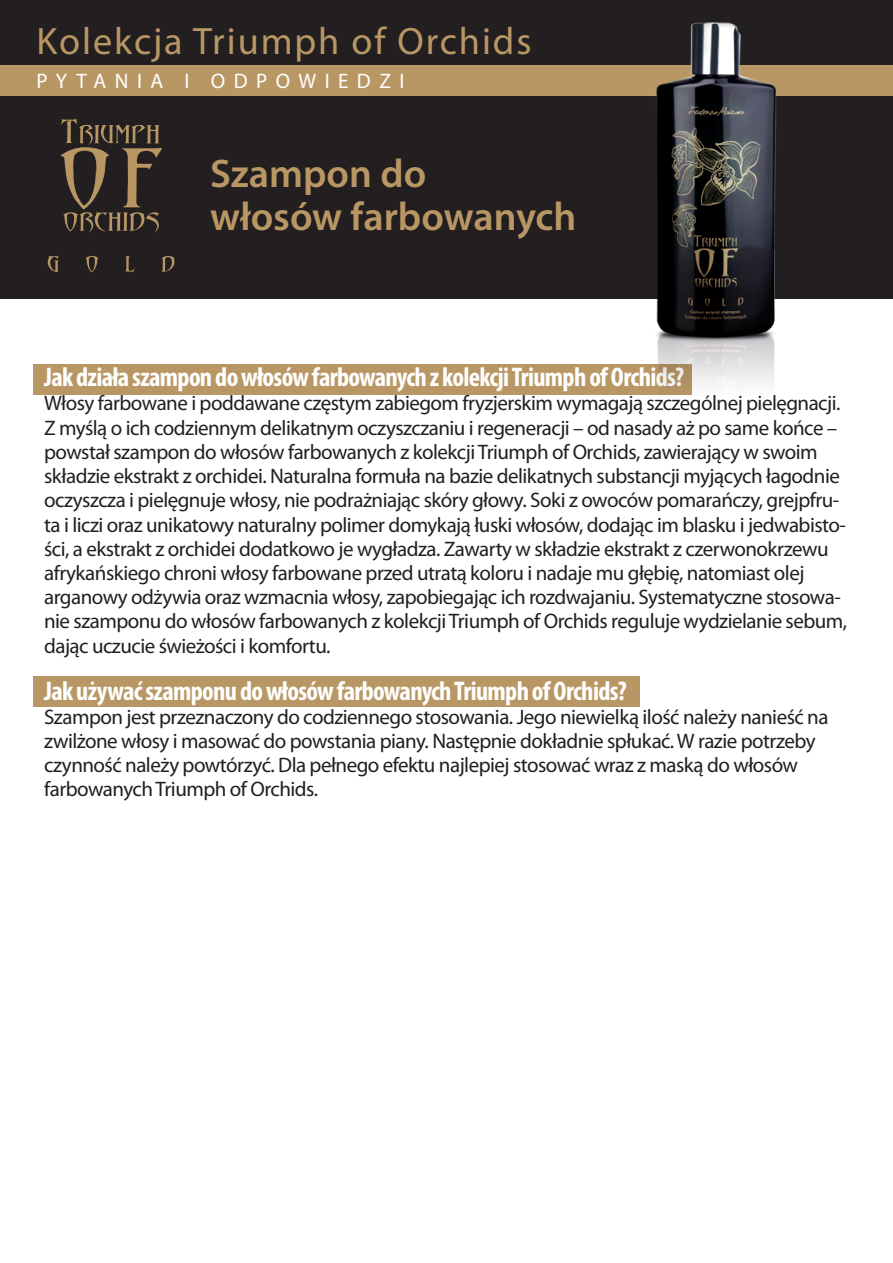
<style>
.page{position:relative;width:893px;height:1263px;background:#fff}
.page>*{position:absolute;margin:0;border:0;box-sizing:border-box;transform-origin:0 0}
.t1{font:600 40.05px/42.8px "Myriad Pro";color:#b99764}
.t2{font:38.25px "Myriad Pro";letter-spacing:.05em;color:#b99764}
.t3{font:700 condensed 27px "Myriad Pro";letter-spacing:-.025em;color:#fff}
.t4{font:21px/24.3px "Myriad Pro";letter-spacing:-.025em;color:#231f20}
.t5{font:21px "Myriad Pro";letter-spacing:.4em;color:#fff}
</style>
<div class="page">
<div style="left:34px;top:364px;width:658px;height:30px;background:#b99764"></div>
<div style="left:34px;top:677px;width:606px;height:30px;background:#b99764"></div>
<div style="left:0;top:0;width:893px;height:298px;background:#231f20"></div>
<div style="left:0;top:65px;width:893px;height:30px;background:#b99764"></div>
<svg style="left:60px;top:119px;width:102px;height:113px"></svg>
<svg style="left:48px;top:256px;width:11px;height:16px"></svg>
<svg style="left:85px;top:256px;width:13px;height:16px"></svg>
<svg style="left:125px;top:256px;width:10px;height:16px"></svg>
<svg style="left:162px;top:256px;width:12px;height:16px"></svg>
<img style="left:520px;top:22px;width:373px;height:373px">
<h2 class="t2" style="left:37px;top:17px;width:496px">Kolekcja Triumph of Orchids</h2>
<p class="t5" style="left:37px;top:68px;width:369px">PYTANIA I ODPOWIEDZI</p>
<h1 class="t1" style="left:210px;top:152px;width:368px">Szampon do<br>włosów farbowanych</h1>
<p class="t3" style="left:44px;top:360px;width:642px">Jak działa szampon do włosów farbowanych z kolekcji Triumph of Orchids?</p>
<p class="t4" style="left:44px;top:391px;width:805px">Włosy farbowane i poddawane częstym zabiegom fryzjerskim wymagają szczególnej pielęgnacji.<br>Z myślą o ich codziennym delikatnym oczyszczaniu i regeneracji – od nasady aż po same końce – powstał szampon do włosów farbowanych z kolekcji Triumph of Orchids, zawierający w swoim składzie ekstrakt z orchidei. Naturalna formuła na bazie delikatnych substancji myjących łagodnie oczyszcza i pielęgnuje włosy, nie podrażniając skóry głowy. Soki z owoców pomarańczy, grejpfru&shy;ta i liczi oraz unikatowy naturalny polimer domykają łuski włosów, dodając im blasku i jedwabisto&shy;ści, a ekstrakt z orchidei dodatkowo je wygładza. Zawarty w składzie ekstrakt z czerwonokrzewu afrykańskiego chroni włosy farbowane przed utratą koloru i nadaje mu głębię, natomiast olej arganowy odżywia oraz wzmacnia włosy, zapobiegając ich rozdwajaniu. Systematyczne stosowa&shy;nie szamponu do włosów farbowanych z kolekcji Triumph of Orchids reguluje wydzielanie sebum, dając uczucie świeżości i komfortu.</p>
<p class="t3" style="left:44px;top:674px;width:584px">Jak używać szamponu do włosów farbowanych Triumph of Orchids?</p>
<p class="t4" style="left:44px;top:704px;width:786px">Szampon jest przeznaczony do codziennego stosowania. Jego niewielką ilość należy nanieść na zwilżone włosy i masować do powstania piany. Następnie dokładnie spłukać. W razie potrzeby czynność należy powtórzyć. Dla pełnego efektu najlepiej stosować wraz z maską do włosów farbowanych Triumph of Orchids.</p>
</div>
